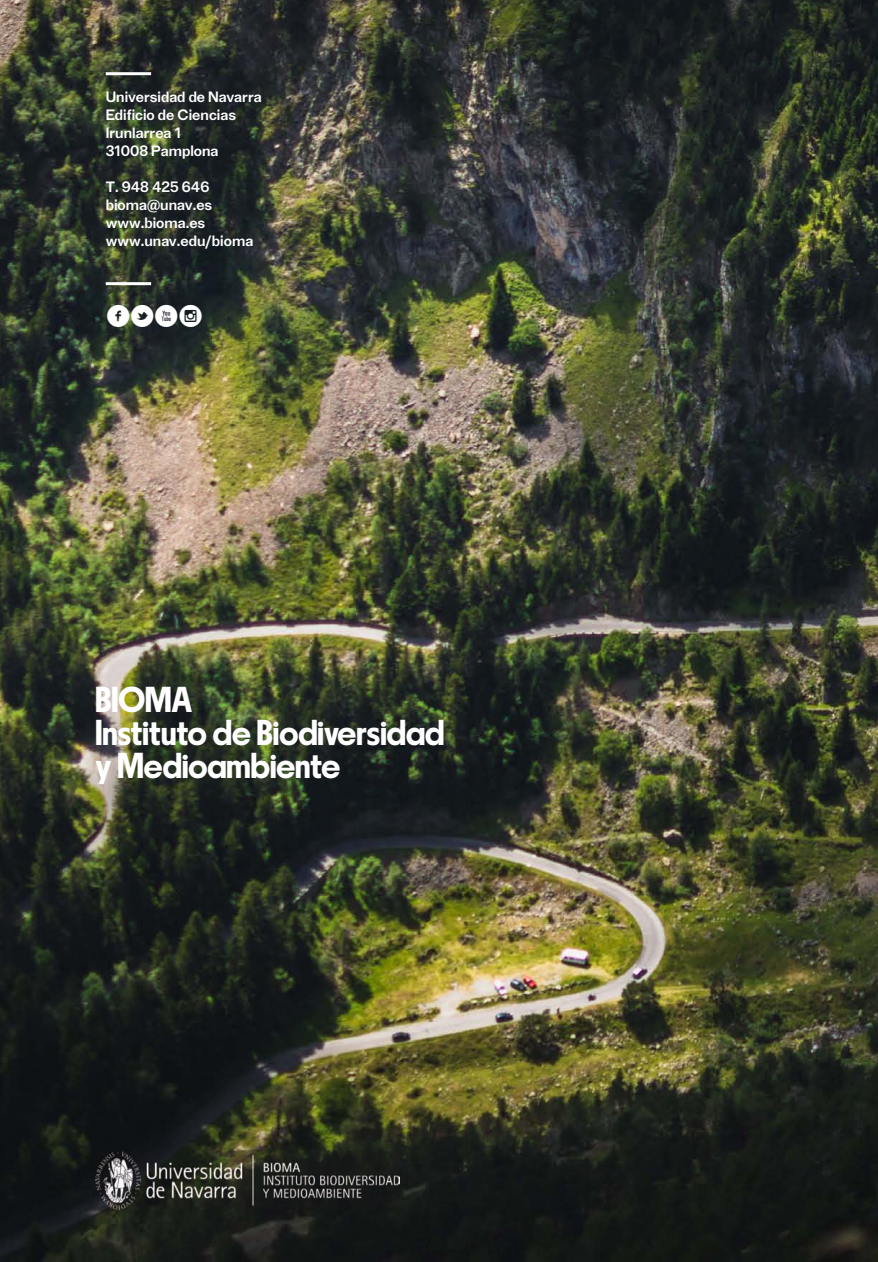
<style>
.page{position:relative;width:878px;height:1262px;background:#fff}
.page>*{position:absolute;margin:0;border:0;box-sizing:border-box;transform-origin:0 0}
.t1{font:36px/33px "Parafina Bold M";color:#fff}
.t2{font:31.5px "Socialico";color:#fff}
.t3{font:15px/18px "Miletus Sqr Dots Medium M";color:#fff}
.s1{font-family:"Socialico Plus Plus"}
</style>
<div class="page">
<img style="left:0;top:0;width:878px;height:1262px">
<hr style="left:106px;top:282px;width:45px;height:3px;background:#fff">
<hr style="left:106px;top:72px;width:45px;height:3px;background:#fff">
<img style="left:95px;top:1151px;width:304px;height:58px">
<p class="t3" style="left:106px;top:88px;width:158px">Universidad de Navarra<br>Edificio de Ciencias<br>Irunlarrea 1<br>31008 Pamplona</p>
<p class="t3" style="left:106px;top:178px;width:149px">T. 948 425 646 bioma@unav.es www.bioma.es www.unav.edu/bioma</p>
<h2 class="t2" style="left:106px;top:298px;width:99px">flx<span class="s1">i</span></h2>
<h1 class="t1" style="left:96px;top:683px;width:350px">BIOMA<br>Instituto de Biodiversidad y Medioambiente</h1>
</div>
